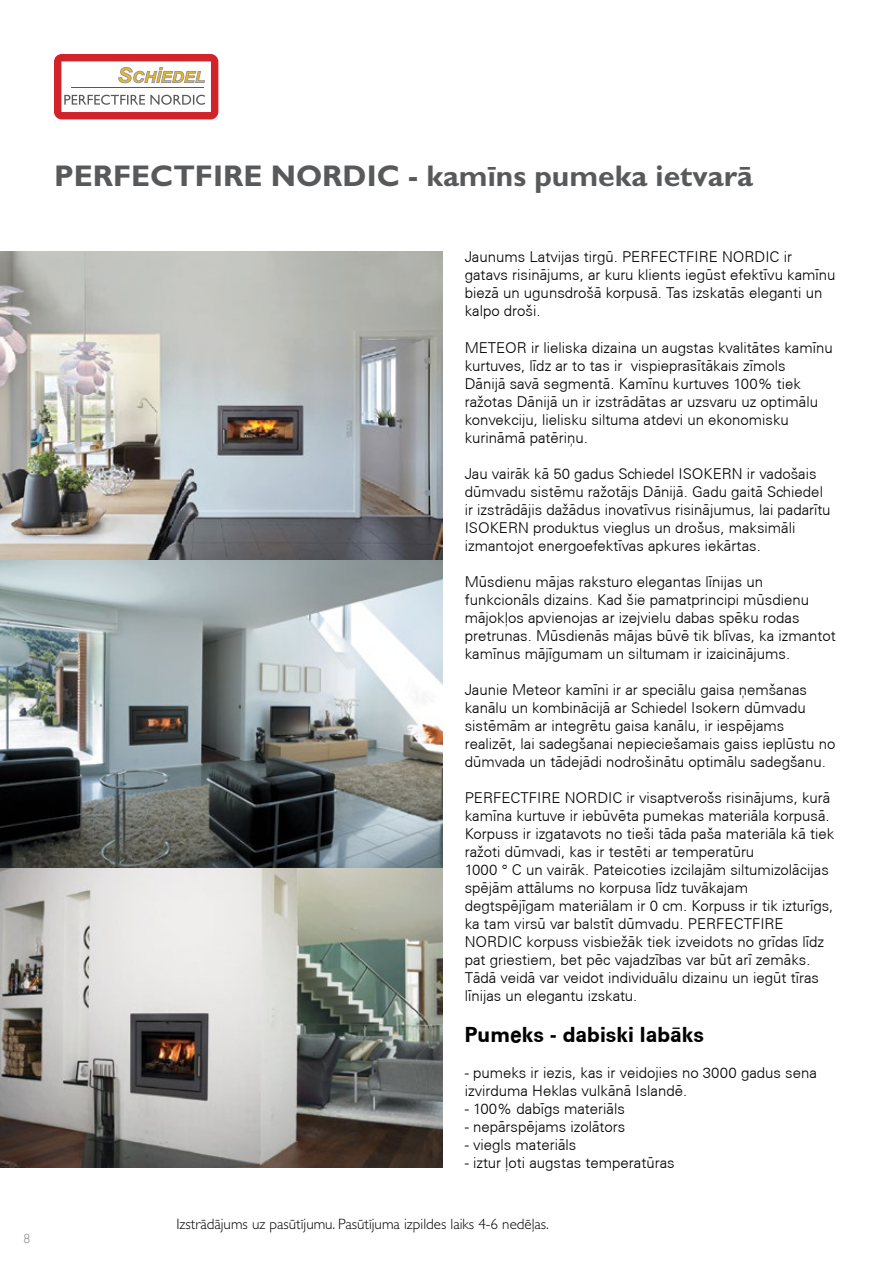
<style>
.page{position:relative;width:893px;height:1263px;background:#fff}
.page>*{position:absolute;margin:0;border:0;box-sizing:border-box;transform-origin:0 0}
.t1{font:700 30px "Gill Sans CE";color:#58595b}
.t2{font:700 21px "Univers CE";color:#000}
.t3{font:300 15px/18px "Univers CE";color:#000}
.t4{font:300 15px "Gill Sans CE";color:#000}
.t5{font:300 13.5px "Gill Sans";color:#808285}
</style>
<div class="page">
<img style="left:0;top:252px;width:442px;height:915px">
<svg style="left:54px;top:54px;width:164px;height:65px"></svg>
<p class="t5" style="left:24px;top:1228px;width:8px">8</p>
<h1 class="t1" style="left:54px;top:159px;width:701px">PERFECTFIRE NORDIC - kamīns pumeka ietvarā</h1>
<p class="t3" style="left:465px;top:248px;width:372px">Jaunums Latvijas tirgū. PERFECTFIRE NORDIC ir gatavs risinājums, ar kuru klients iegūst efektīvu kamīnu biezā un ugunsdrošā korpusā. Tas izskatās eleganti un kalpo droši.</p>
<p class="t3" style="left:465px;top:338px;width:369px">METEOR ir lieliska dizaina un augstas kvalitātes kamīnu kurtuves, līdz ar to tas ir vispieprasītākais zīmols<br>Dānijā savā segmentā. Kamīnu kurtuves 100% tiek ražotas Dānijā un ir izstrādātas ar uzsvaru uz optimālu konvekciju, lielisku siltuma atdevi un ekonomisku kurināmā patēriņu.</p>
<p class="t3" style="left:465px;top:464px;width:367px">Jau vairāk kā 50 gadus Schiedel ISOKERN ir vadošais dūmvadu sistēmu ražotājs Dānijā. Gadu gaitā Schiedel ir izstrādājis dažādus inovatīvus risinājumus, lai padarītu ISOKERN produktus vieglus un drošus, maksimāli izmantojot energoefektīvas apkures iekārtas.</p>
<p class="t3" style="left:465px;top:572px;width:373px">Mūsdienu mājas raksturo elegantas līnijas un funkcionāls dizains. Kad šie pamatprincipi mūsdienu mājokļos apvienojas ar izejvielu dabas spēku rodas pretrunas. Mūsdienās mājas būvē tik blīvas, ka izmantot kamīnus mājīgumam un siltumam ir izaicinājums.</p>
<p class="t3" style="left:465px;top:680px;width:372px">Jaunie Meteor kamīni ir ar speciālu gaisa ņemšanas kanālu un kombinācijā ar Schiedel Isokern dūmvadu sistēmām ar integrētu gaisa kanālu, ir iespējams realizēt, lai sadegšanai nepieciešamais gaiss ieplūstu no dūmvada un tādejādi nodrošinātu optimālu sadegšanu.</p>
<p class="t3" style="left:465px;top:788px;width:371px">PERFECTFIRE NORDIC ir visaptverošs risinājums, kurā kamīna kurtuve ir iebūvēta pumekas materiāla korpusā.<br>Korpuss ir izgatavots no tieši tāda paša materiāla kā tiek ražoti dūmvadi, kas ir testēti ar temperatūru<br>1000 ° C un vairāk. Pateicoties izcilajām siltumizolācijas spējām attālums no korpusa līdz tuvākajam degtspējīgam materiālam ir 0 cm. Korpuss ir tik izturīgs, ka tam virsū var balstīt dūmvadu. PERFECTFIRE NORDIC korpuss visbiežāk tiek izveidots no grīdas līdz pat griestiem, bet pēc vajadzības var būt arī zemāks.<br>Tādā veidā var veidot individuālu dizainu un iegūt tīras līnijas un elegantu izskatu.</p>
<h2 class="t2" style="left:465px;top:1022px;width:241px">Pumeks - dabiski labāks</h2>
<p class="t3" style="left:465px;top:1063px;width:354px">- pumeks ir iezis, kas ir veidojies no 3000 gadus sena izvirduma Heklas vulkānā Islandē.</p>
<p class="t3" style="left:465px;top:1099px;width:162px">- 100% dabīgs materiāls</p>
<p class="t3" style="left:465px;top:1117px;width:162px">- nepārspējams izolātors</p>
<p class="t3" style="left:465px;top:1135px;width:113px">- viegls materiāls</p>
<p class="t3" style="left:465px;top:1153px;width:211px">- iztur ļoti augstas temperatūras</p>
<p class="t4" style="left:176px;top:1215px;width:374px">Izstrādājums uz pasūtījumu. Pasūtījuma izpildes laiks 4-6 nedēļas.</p>
</div>
